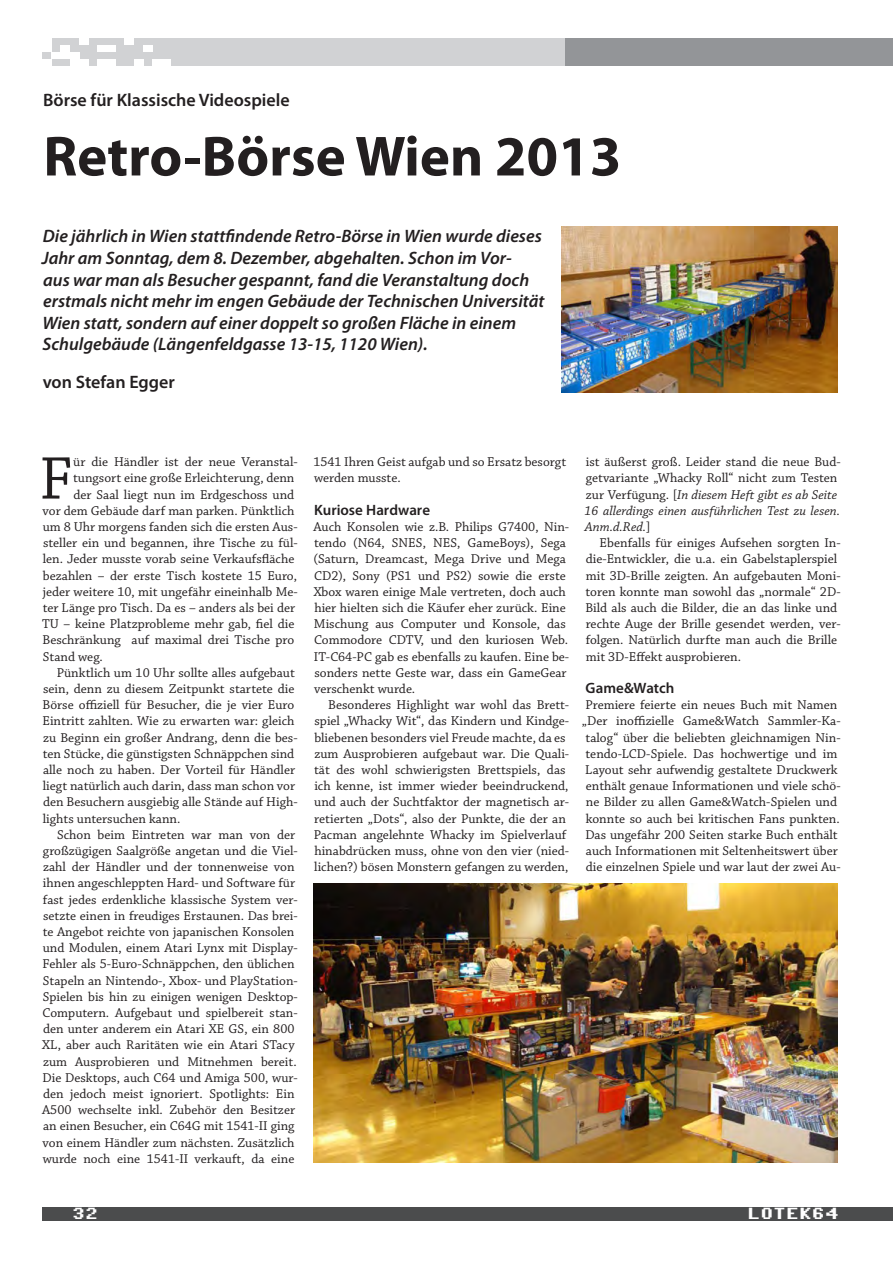
<style>
.page{position:relative;width:893px;height:1263px;background:#fff}
.page>*{position:absolute;margin:0;border:0;box-sizing:border-box;transform-origin:0 0}
.t1{font:63.3px "Chaparral Pro";color:#231f20}
.t2{font:700 57px "Myriad Pro";color:#231f20}
.t3{font:italic 600 18px/21.6px "Myriad Pro";color:#231f20}
.t4{font:600 18px "Myriad Pro";color:#231f20}
.t5{font:16.5px "Commodore 64";color:#fff}
.t6{font:600 15px "Myriad Pro";color:#231f20}
.t7{font:13.5px/16.2px "Chaparral Pro";color:#231f20}
.s1{font-style:italic}
</style>
<div class="page">
<div style="left:43px;top:38px;width:522px;height:27px;background:#d1d2d4"></div>
<div style="left:565px;top:38px;width:328px;height:27px;background:#939598"></div>
<div style="left:143px;top:45px;width:9px;height:7px;background:#fff"></div>
<div style="left:52px;top:52px;width:9px;height:7px;background:#fff"></div>
<div style="left:61px;top:45px;width:9px;height:7px;background:#fff"></div>
<div style="left:43px;top:38px;width:9px;height:7px;background:#fff"></div>
<div style="left:125px;top:38px;width:9px;height:7px;background:#fff"></div>
<div style="left:79px;top:38px;width:9px;height:7px;background:#fff"></div>
<div style="left:97px;top:45px;width:10px;height:7px;background:#fff"></div>
<div style="left:107px;top:45px;width:9px;height:7px;background:#fff"></div>
<div style="left:43px;top:45px;width:9px;height:7px;background:#fff"></div>
<div style="left:61px;top:52px;width:9px;height:7px;background:#fff"></div>
<div style="left:70px;top:52px;width:9px;height:7px;background:#fff"></div>
<div style="left:70px;top:59px;width:9px;height:6px;background:#fff"></div>
<div style="left:79px;top:59px;width:9px;height:6px;background:#fff"></div>
<div style="left:97px;top:59px;width:10px;height:6px;background:#fff"></div>
<div style="left:107px;top:59px;width:9px;height:6px;background:#fff"></div>
<div style="left:134px;top:59px;width:9px;height:6px;background:#fff"></div>
<div style="left:152px;top:59px;width:9px;height:6px;background:#fff"></div>
<div style="left:161px;top:59px;width:10px;height:6px;background:#fff"></div>
<div style="left:43px;top:59px;width:9px;height:6px;background:#fff"></div>
<div style="left:43px;top:1207px;width:850px;height:13px;background:#4b4c4d"></div>
<img style="left:314px;top:883px;width:524px;height:280px">
<img style="left:562px;top:227px;width:276px;height:165px">
<h3 class="t4" style="left:43px;top:89px;width:248px">Börse für Klassische Videospiele</h3>
<h2 class="t2" style="left:43px;top:119px;width:579px">Retro-Börse Wien 2013</h2>
<p class="t3" style="left:42px;top:225px;width:504px">Die jährlich in Wien stattfindende Retro-Börse in Wien wurde dieses Jahr am Sonntag, dem 8. Dezember, abgehalten. Schon im Vor-<br>aus war man als Besucher gespannt, fand die Veranstaltung doch erstmals nicht mehr im engen Gebäude der Technischen Universität Wien statt, sondern auf einer doppelt so großen Fläche in einem Schulgebäude (Längenfeldgasse 13-15, 1120 Wien).</p>
<h3 class="t4" style="left:43px;top:371px;width:134px">von Stefan Egger</h3>
<h1 class="t1" style="left:39px;top:443px;width:35px">F</h1>
<p class="t7" style="left:73px;top:454px;width:226px">ür die Händler ist der neue Veranstal-</p>
<p class="t7" style="left:73px;top:471px;width:223px">tungsort eine große Erleichterung, denn</p>
<p class="t7" style="left:73px;top:487px;width:222px">der Saal liegt nun im Erdgeschoss und</p>
<p class="t7" style="left:43px;top:503px;width:253px">vor dem Gebäude darf man parken. Pünktlich</p>
<p class="t7" style="left:43px;top:519px;width:256px">um 8 Uhr morgens fanden sich die ersten Aus-</p>
<p class="t7" style="left:43px;top:535px;width:256px">steller ein und begannen, ihre Tische zu fül-</p>
<p class="t7" style="left:43px;top:552px;width:253px">len. Jeder musste vorab seine Verkaufsfläche</p>
<p class="t7" style="left:43px;top:568px;width:256px">bezahlen – der erste Tisch kostete 15 Euro,</p>
<p class="t7" style="left:43px;top:584px;width:256px">jeder weitere 10, mit ungefähr eineinhalb Me-</p>
<p class="t7" style="left:43px;top:600px;width:254px">ter Länge pro Tisch. Da es – anders als bei der</p>
<p class="t7" style="left:42px;top:616px;width:254px">TU – keine Platzprobleme mehr gab, fiel die</p>
<p class="t7" style="left:42px;top:633px;width:253px">Beschränkung auf maximal drei Tische pro</p>
<p class="t7" style="left:43px;top:649px;width:61px">Stand weg.</p>
<p class="t7" style="left:57px;top:665px;width:240px">Pünktlich um 10 Uhr sollte alles aufgebaut</p>
<p class="t7" style="left:43px;top:681px;width:253px">sein, denn zu diesem Zeitpunkt startete die</p>
<p class="t7" style="left:42px;top:697px;width:253px">Börse offiziell für Besucher, die je vier Euro</p>
<p class="t7" style="left:42px;top:714px;width:254px">Eintritt zahlten. Wie zu erwarten war: gleich</p>
<p class="t7" style="left:43px;top:730px;width:256px">zu Beginn ein großer Andrang, denn die bes-</p>
<p class="t7" style="left:43px;top:746px;width:253px">ten Stücke, die günstigsten Schnäppchen sind</p>
<p class="t7" style="left:43px;top:762px;width:254px">alle noch zu haben. Der Vorteil für Händler</p>
<p class="t7" style="left:43px;top:778px;width:254px">liegt natürlich auch darin, dass man schon vor</p>
<p class="t7" style="left:43px;top:795px;width:256px">den Besuchern ausgiebig alle Stände auf High-</p>
<p class="t7" style="left:43px;top:811px;width:139px">lights untersuchen kann.</p>
<p class="t7" style="left:57px;top:827px;width:239px">Schon beim Eintreten war man von der</p>
<p class="t7" style="left:43px;top:843px;width:256px">großzügigen Saalgröße angetan und die Viel-</p>
<p class="t7" style="left:43px;top:859px;width:253px">zahl der Händler und der tonnenweise von</p>
<p class="t7" style="left:43px;top:876px;width:254px">ihnen angeschleppten Hard- und Software für</p>
<p class="t7" style="left:43px;top:892px;width:256px">fast jedes erdenkliche klassische System ver-</p>
<p class="t7" style="left:43px;top:908px;width:256px">setzte einen in freudiges Erstaunen. Das brei-</p>
<p class="t7" style="left:43px;top:924px;width:253px">te Angebot reichte von japanischen Konsolen</p>
<p class="t7" style="left:43px;top:940px;width:256px">und Modulen, einem Atari Lynx mit Display-</p>
<p class="t7" style="left:42px;top:957px;width:254px">Fehler als 5-Euro-Schnäppchen, den üblichen</p>
<p class="t7" style="left:43px;top:973px;width:256px">Stapeln an Nintendo-, Xbox- und PlayStation-</p>
<p class="t7" style="left:43px;top:989px;width:256px">Spielen bis hin zu einigen wenigen Desktop-</p>
<p class="t7" style="left:43px;top:1005px;width:257px">Computern. Aufgebaut und spielbereit stan-</p>
<p class="t7" style="left:43px;top:1021px;width:253px">den unter anderem ein Atari XE GS, ein 800</p>
<p class="t7" style="left:42px;top:1038px;width:254px">XL, aber auch Raritäten wie ein Atari STacy</p>
<p class="t7" style="left:43px;top:1054px;width:255px">zum Ausprobieren und Mitnehmen bereit.</p>
<p class="t7" style="left:42px;top:1070px;width:257px">Die Desktops, auch C64 und Amiga 500, wur-</p>
<p class="t7" style="left:43px;top:1086px;width:253px">den jedoch meist ignoriert. Spotlights: Ein</p>
<p class="t7" style="left:42px;top:1102px;width:254px">A500 wechselte inkl. Zubehör den Besitzer</p>
<p class="t7" style="left:43px;top:1119px;width:253px">an einen Besucher, ein C64G mit 1541-II ging</p>
<p class="t7" style="left:43px;top:1135px;width:253px">von einem Händler zum nächsten. Zusätzlich</p>
<p class="t7" style="left:43px;top:1151px;width:253px">wurde noch eine 1541-II verkauft, da eine</p>
<p class="t7" style="left:313px;top:454px;width:255px">1541 Ihren Geist aufgab und so Ersatz besorgt werden musste.</p>
<p class="t6" style="left:314px;top:500px;width:117px">Kuriose Hardware</p>
<p class="t7" style="left:314px;top:519px;width:257px">Auch Konsolen wie z.B. Philips G7400, Nin&shy;tendo (N64, SNES, NES, GameBoys), Sega (Saturn, Dreamcast, Mega Drive und Mega CD2), Sony (PS1 und PS2) sowie die erste Xbox waren einige Male vertreten, doch auch hier hielten sich die Käufer eher zurück. Eine Mischung aus Computer und Konsole, das Commodore CDTV, und den kuriosen Web.<br>IT-C64-PC gab es ebenfalls zu kaufen. Eine be&shy;sonders nette Geste war, dass ein GameGear verschenkt wurde.</p>
<p class="t7" style="left:314px;top:697px;width:257px;text-indent:14px">Besonderes Highlight war wohl das Brett&shy;spiel „Whacky Wit“, das Kindern und Kindge&shy;bliebenen besonders viel Freude machte, da es zum Ausprobieren aufgebaut war. Die Quali&shy;tät des wohl schwierigsten Brettspiels, das ich kenne, ist immer wieder beeindruckend, und auch der Suchtfaktor der magnetisch ar&shy;retierten „Dots“, also der Punkte, die der an Pacman angelehnte Whacky im Spielverlauf hinabdrücken muss, ohne von den vier (nied&shy;lichen?) bösen Monstern gefangen zu werden,</p>
<p class="t7" style="left:585px;top:454px;width:258px">ist äußerst groß. Leider stand die neue Bud&shy;getvariante „Whacky Roll“ nicht zum Testen zur Verfügung. [<span class="s1">In diesem Heft gibt es ab Seite 16 allerdings einen ausführlichen Test zu lesen.<br>Anm.d.Red.</span>]</p>
<p class="t7" style="left:585px;top:535px;width:257px;text-indent:14px">Ebenfalls für einiges Aufsehen sorgten In&shy;die-Entwickler, die u.a. ein Gabelstaplerspiel mit 3D-Brille zeigten. An aufgebauten Moni&shy;toren konnte man sowohl das „normale“ 2D-Bild als auch die Bilder, die an das linke und rechte Auge der Brille gesendet werden, ver&shy;folgen. Natürlich durfte man auch die Brille mit 3D-Effekt ausprobieren.</p>
<p class="t6" style="left:586px;top:678px;width:90px">Game&amp;Watch</p>
<p class="t7" style="left:582px;top:697px;width:260px">Premiere feierte ein neues Buch mit Namen „Der inoffizielle Game&amp;Watch Sammler-Ka&shy;talog“ über die beliebten gleichnamigen Nin&shy;tendo-LCD-Spiele. Das hochwertige und im Layout sehr aufwendig gestaltete Druckwerk enthält genaue Informationen und viele schö&shy;ne Bilder zu allen Game&amp;Watch-Spielen und konnte so auch bei kritischen Fans punkten.<br>Das ungefähr 200 Seiten starke Buch enthält auch Informationen mit Seltenheitswert über die einzelnen Spiele und war laut der zwei Au-</p>
<p class="t5" style="left:72px;top:1206px;width:27px">32</p>
<p class="t5" style="left:747px;top:1206px;width:92px">LOTEK64</p>
</div>
